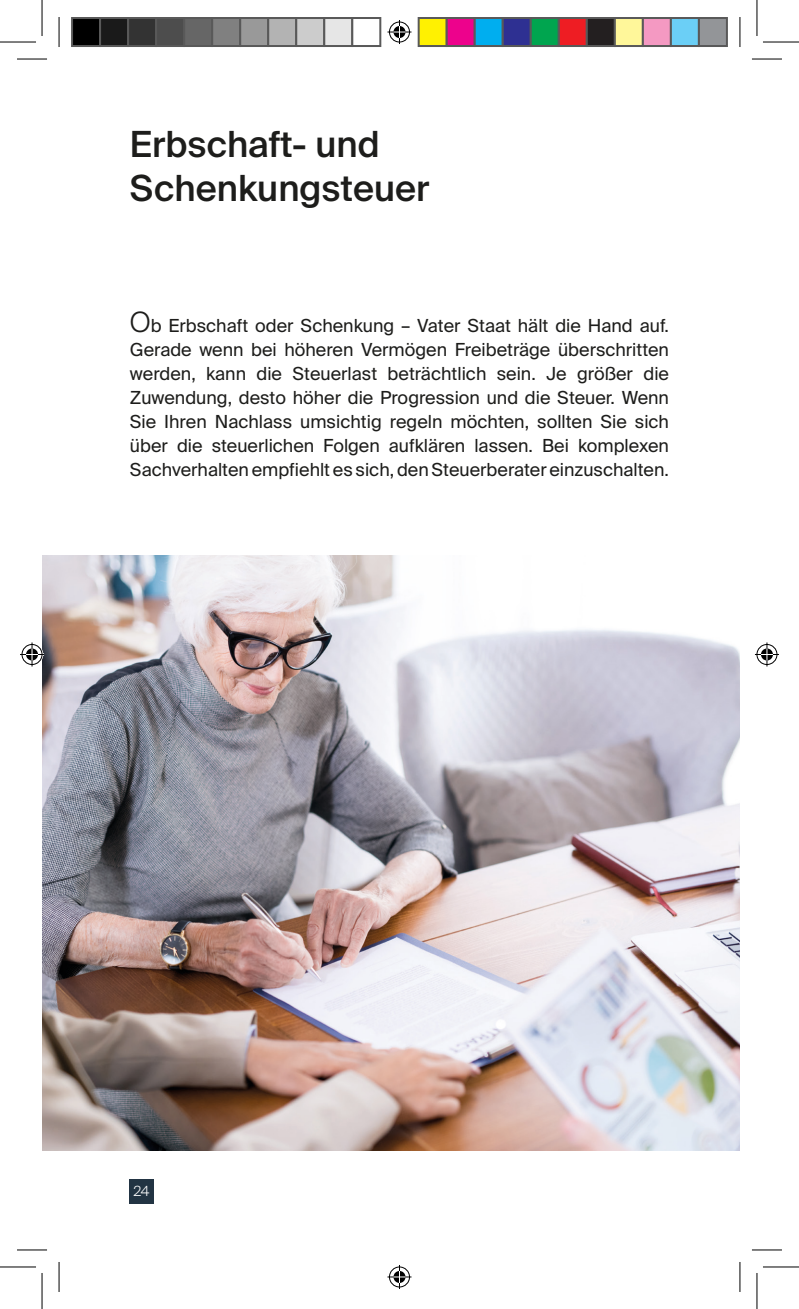
<style>
.page{position:relative;width:799px;height:1309px;background:#fff}
.page>*{position:absolute;margin:0;border:0;box-sizing:border-box;transform-origin:0 0}
.t1{font:500 36px/44px "Suisse Intl";color:#1d1d1b}
.t2{font:18px/24px "Suisse Intl";color:#1d1d1b;text-align:justify}
.t3{font:300 14px "Suisse Intl";color:#fff}
.s1{font-weight:300;font-size:28px}
</style>
<div class="page">
<div style="left:130px;top:1179px;width:24px;height:24px;background:#223443"></div>
<img style="left:42px;top:555px;width:697px;height:595px">
<hr style="left:17px;top:59px;width:30px;height:1px;background:#000">
<hr style="left:751px;top:59px;width:30px;height:1px;background:#000">
<hr style="left:17px;top:1249px;width:30px;height:1px;background:#000">
<hr style="left:751px;top:1249px;width:30px;height:1px;background:#000">
<hr style="left:59px;top:17px;width:1px;height:30px;background:#000">
<hr style="left:59px;top:1262px;width:1px;height:30px;background:#000">
<hr style="left:739px;top:17px;width:1px;height:30px;background:#000">
<hr style="left:739px;top:1262px;width:1px;height:30px;background:#000">
<hr style="left:0;top:42px;width:36px;height:1px;background:#000">
<hr style="left:762px;top:42px;width:36px;height:1px;background:#000">
<hr style="left:0;top:1266px;width:36px;height:1px;background:#000">
<hr style="left:762px;top:1266px;width:36px;height:1px;background:#000">
<hr style="left:42px;top:0;width:1px;height:36px;background:#000">
<hr style="left:42px;top:1273px;width:1px;height:36px;background:#000">
<hr style="left:756px;top:0;width:1px;height:36px;background:#000">
<hr style="left:756px;top:1273px;width:1px;height:36px;background:#000">
<svg style="left:387px;top:20px;width:24px;height:24px"></svg>
<svg style="left:387px;top:1265px;width:24px;height:24px"></svg>
<svg style="left:20px;top:642px;width:24px;height:24px"></svg>
<svg style="left:754px;top:642px;width:24px;height:24px"></svg>
<div style="left:72px;top:18px;width:28px;height:28px;background:#000"></div>
<div style="left:71px;top:17px;width:30px;height:30px;border:2px solid #595959"></div>
<div style="left:100px;top:18px;width:28px;height:28px;background:#1a1a1a"></div>
<div style="left:99px;top:17px;width:30px;height:30px;border:2px solid #595959"></div>
<div style="left:128px;top:18px;width:28px;height:28px;background:#333"></div>
<div style="left:127px;top:17px;width:30px;height:30px;border:2px solid #595959"></div>
<div style="left:156px;top:18px;width:28px;height:28px;background:#4d4d4d"></div>
<div style="left:155px;top:17px;width:30px;height:30px;border:2px solid #595959"></div>
<div style="left:184px;top:18px;width:28px;height:28px;background:#666"></div>
<div style="left:183px;top:17px;width:30px;height:30px;border:2px solid #595959"></div>
<div style="left:212px;top:18px;width:28px;height:28px;background:#808080"></div>
<div style="left:211px;top:17px;width:30px;height:30px;border:2px solid #595959"></div>
<div style="left:240px;top:18px;width:28px;height:28px;background:#999"></div>
<div style="left:239px;top:17px;width:30px;height:30px;border:2px solid #595959"></div>
<div style="left:268px;top:18px;width:28px;height:28px;background:#b3b3b3"></div>
<div style="left:267px;top:17px;width:30px;height:30px;border:2px solid #595959"></div>
<div style="left:296px;top:18px;width:28px;height:28px;background:#ccc"></div>
<div style="left:295px;top:17px;width:30px;height:30px;border:2px solid #595959"></div>
<div style="left:324px;top:18px;width:28px;height:28px;background:#e6e6e6"></div>
<div style="left:323px;top:17px;width:30px;height:30px;border:2px solid #595959"></div>
<div style="left:351px;top:17px;width:30px;height:30px;border:2px solid #595959"></div>
<div style="left:418px;top:18px;width:28px;height:28px;background:#fff101"></div>
<div style="left:417px;top:17px;width:30px;height:30px;border:2px solid #595959"></div>
<div style="left:446px;top:18px;width:28px;height:28px;background:#ed028c"></div>
<div style="left:445px;top:17px;width:30px;height:30px;border:2px solid #595959"></div>
<div style="left:474px;top:18px;width:28px;height:28px;background:#00aeef"></div>
<div style="left:473px;top:17px;width:30px;height:30px;border:2px solid #595959"></div>
<div style="left:502px;top:18px;width:28px;height:28px;background:#2e3092"></div>
<div style="left:501px;top:17px;width:30px;height:30px;border:2px solid #595959"></div>
<div style="left:530px;top:18px;width:28px;height:28px;background:#00a54f"></div>
<div style="left:529px;top:17px;width:30px;height:30px;border:2px solid #595959"></div>
<div style="left:558px;top:18px;width:28px;height:28px;background:#ee1d23"></div>
<div style="left:557px;top:17px;width:30px;height:30px;border:2px solid #595959"></div>
<div style="left:586px;top:18px;width:28px;height:28px;background:#231f20"></div>
<div style="left:585px;top:17px;width:30px;height:30px;border:2px solid #595959"></div>
<div style="left:614px;top:18px;width:28px;height:28px;background:#fff79a"></div>
<div style="left:613px;top:17px;width:30px;height:30px;border:2px solid #595959"></div>
<div style="left:642px;top:18px;width:28px;height:28px;background:#f499c2"></div>
<div style="left:641px;top:17px;width:30px;height:30px;border:2px solid #595959"></div>
<div style="left:670px;top:18px;width:28px;height:28px;background:#6bcff6"></div>
<div style="left:669px;top:17px;width:30px;height:30px;border:2px solid #595959"></div>
<div style="left:698px;top:18px;width:28px;height:28px;background:#939598"></div>
<div style="left:697px;top:17px;width:30px;height:30px;border:2px solid #595959"></div>
<h1 class="t1" style="left:130px;top:122px;width:301px">Erbschaft- und<br>Schenkungsteuer</h1>
<p class="t2" style="left:130px;top:313px;width:540px"><span class="s1">O</span>b Erbschaft oder Schenkung – Vater Staat hält die Hand auf.<br>Gerade wenn bei höheren Vermögen Freibeträge überschritten werden, kann die Steuerlast beträchtlich sein. Je größer die Zuwendung, desto höher die Progression und die Steuer. Wenn Sie Ihren Nachlass umsichtig regeln möchten, sollten Sie sich über die steuerlichen Folgen aufklären lassen. Bei komplexen Sachverhalten empfiehlt es sich, den Steuerberater einzuschalten.</p>
<p class="t3" style="left:133px;top:1183px;width:17px">24</p>
</div>
